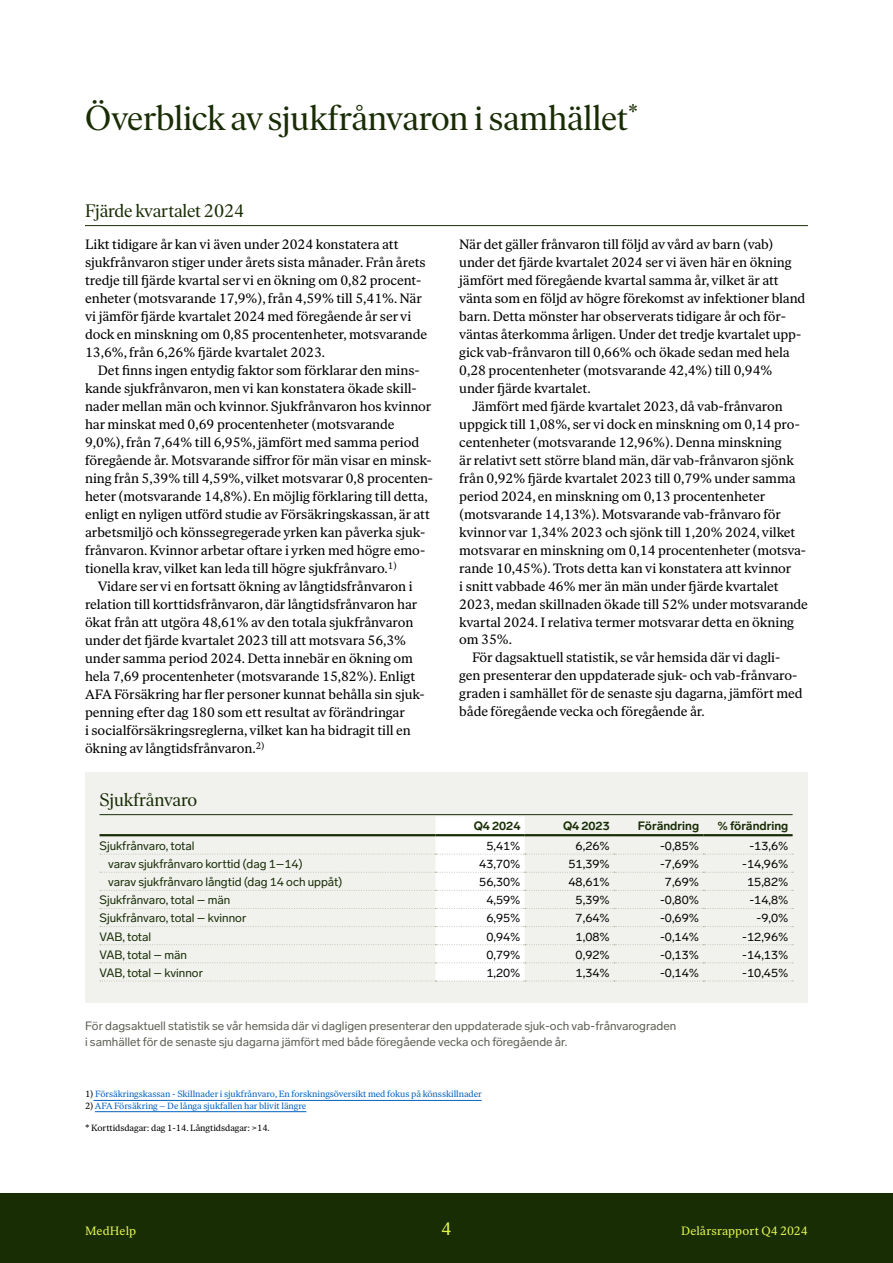
<style>
.page{position:relative;width:893px;height:1263px;background:#fff}
.page>*{position:absolute;margin:0;border:0;box-sizing:border-box;transform-origin:0 0}
.t1{font:34.5px "Ivar Headline";letter-spacing:-.005em;color:#192d05}
.t2{font:18px "Ivar Headline";letter-spacing:-.005em;color:#192d05}
.t3{font:18px "Ivar Text";color:#e1f550}
.t4{font:13.5px/18px "Ivar Text";letter-spacing:-.005em;color:#000}
.t5{font:12px "Lab Grotesque";color:#000}
.t6{font:12px "Lab Grotesque";color:#192d05}
.t7{font:12px/16.5px "Lab Grotesque";color:#5e5f56}
.t8{font:700 12px "Lab Grotesque";color:#192d05}
.t9{font:12px "Ivar Text";letter-spacing:.01em;color:#e1f550}
.t10{font:9px "Ivar Text";letter-spacing:-.005em;color:#0563c1}
.t11{font:9px "Ivar Text";color:#000}
.s1{color:#000}
</style>
<div class="page">
<hr style="left:85px;top:225px;width:723px;height:1px;background:#192d05">
<hr style="left:94px;top:1100px;width:388px;height:1px;background:#0563c1">
<hr style="left:95px;top:1111px;width:211px;height:1px;background:#0563c1">
<div style="left:85px;top:772px;width:723px;height:231px;background:#f1f2ee"></div>
<hr style="left:99px;top:814px;width:694px;height:1px;background:#192d05">
<svg style="left:100px;top:817px;width:693px;height:165px"></svg>
<hr style="left:99px;top:834px;width:336px;height:2px;background:#192d05">
<hr style="left:435px;top:834px;width:90px;height:2px;background:#192d05">
<hr style="left:525px;top:834px;width:89px;height:2px;background:#192d05">
<hr style="left:614px;top:834px;width:89px;height:2px;background:#192d05">
<hr style="left:703px;top:834px;width:90px;height:2px;background:#192d05">
<div style="left:0;top:1193px;width:893px;height:70px;background:#192d05"></div>
<h1 class="t1" style="left:85px;top:99px;width:555px">Överblick av sjukfrånvaron i samhället<sup>*</sup></h1>
<h2 class="t2" style="left:85px;top:200px;width:161px">Fjärde kvartalet 2024</h2>
<p class="t4" style="left:85px;top:235px;width:344px">Likt tidigare år kan vi även under 2024 konstatera att sjukfrånvaron stiger under årets sista månader. Från årets tredje till fjärde kvartal ser vi en ökning om 0,82 procent&shy;enheter (motsvarande 17,9%), från 4,59% till 5,41%. När vi jämför fjärde kvartalet 2024 med föregående år ser vi dock en minskning om 0,85 procentenheter, motsvarande 13,6%, från 6,26% fjärde kvartalet 2023.</p>
<p class="t4" style="left:98px;top:361px;width:323px">Det finns ingen entydig faktor som förklarar den mins-</p>
<p class="t4" style="left:85px;top:379px;width:333px">kande sjukfrånvaron, men vi kan konstatera ökade skill-</p>
<p class="t4" style="left:85px;top:397px;width:348px">nader mellan män och kvinnor. Sjukfrånvaron hos kvinnor</p>
<p class="t4" style="left:85px;top:415px;width:311px">har minskat med 0,69 procentenheter (motsvarande</p>
<p class="t4" style="left:85px;top:433px;width:336px">9,0%), från 7,64% till 6,95%, jämfört med samma period</p>
<p class="t4" style="left:85px;top:451px;width:348px">föregående år. Motsvarande siffror för män visar en minsk-</p>
<p class="t4" style="left:85px;top:469px;width:350px">ning från 5,39% till 4,59%, vilket motsvarar 0,8 procenten-</p>
<p class="t4" style="left:85px;top:487px;width:344px">heter (motsvarande 14,8%). En möjlig förklaring till detta,</p>
<p class="t4" style="left:85px;top:505px;width:346px">enligt en nyligen utförd studie av Försäkringskassan, är att</p>
<p class="t4" style="left:85px;top:523px;width:342px">arbetsmiljö och könssegregerade yrken kan påverka sjuk-</p>
<p class="t4" style="left:85px;top:541px;width:342px">frånvaron. Kvinnor arbetar oftare i yrken med högre emo-</p>
<p class="t4" style="left:85px;top:559px;width:313px">tionella krav, vilket kan leda till högre sjukfrånvaro.<sup>1)</sup></p>
<p class="t4" style="left:98px;top:577px;width:316px">Vidare ser vi en fortsatt ökning av långtidsfrånvaron i</p>
<p class="t4" style="left:85px;top:595px;width:334px">relation till korttidsfrånvaron, där långtidsfrånvaron har</p>
<p class="t4" style="left:85px;top:613px;width:330px">ökat från att utgöra 48,61% av den totala sjukfrånvaron</p>
<p class="t4" style="left:85px;top:631px;width:323px">under det fjärde kvartalet 2023 till att motsvara 56,3%</p>
<p class="t4" style="left:85px;top:649px;width:329px">under samma period 2024. Detta innebär en ökning om</p>
<p class="t4" style="left:85px;top:667px;width:332px">hela 7,69 procentenheter (motsvarande 15,82%). Enligt</p>
<p class="t4" style="left:85px;top:685px;width:341px">AFA Försäkring har fler personer kunnat behålla sin sjuk-</p>
<p class="t4" style="left:85px;top:703px;width:321px">penning efter dag 180 som ett resultat av förändringar</p>
<p class="t4" style="left:85px;top:721px;width:327px">i socialförsäkringsreglerna, vilket kan ha bidragit till en</p>
<p class="t4" style="left:85px;top:739px;width:181px">ökning av långtidsfrånvaron.<sup>2)</sup></p>
<h2 class="t2" style="left:99px;top:789px;width:99px">Sjukfrånvaro</h2>
<p class="t4" style="left:459px;top:235px;width:316px">När det gäller frånvaron till följd av vård av barn (vab)</p>
<p class="t4" style="left:459px;top:253px;width:334px">under det fjärde kvartalet 2024 ser vi även här en ökning</p>
<p class="t4" style="left:459px;top:271px;width:321px">jämfört med föregående kvartal samma år, vilket är att</p>
<p class="t4" style="left:459px;top:289px;width:348px">vänta som en följd av högre förekomst av infektioner bland</p>
<p class="t4" style="left:459px;top:307px;width:327px">barn. Detta mönster har observerats tidigare år och för-</p>
<p class="t4" style="left:459px;top:325px;width:344px">väntas återkomma årligen. Under det tredje kvartalet upp-</p>
<p class="t4" style="left:459px;top:343px;width:332px">gick vab-frånvaron till 0,66% och ökade sedan med hela</p>
<p class="t4" style="left:459px;top:361px;width:315px">0,28 procentenheter (motsvarande 42,4%) till 0,94%</p>
<p class="t4" style="left:459px;top:379px;width:133px">under fjärde kvartalet.</p>
<p class="t4" style="left:472px;top:397px;width:312px">Jämfört med fjärde kvartalet 2023, då vab-frånvaron</p>
<p class="t4" style="left:459px;top:415px;width:342px">uppgick till 1,08%, ser vi dock en minskning om 0,14 pro-</p>
<p class="t4" style="left:459px;top:433px;width:324px">centenheter (motsvarande 12,96%). Denna minskning</p>
<p class="t4" style="left:459px;top:451px;width:336px">är relativt sett större bland män, där vab-frånvaron sjönk</p>
<p class="t4" style="left:459px;top:469px;width:338px">från 0,92% fjärde kvartalet 2023 till 0,79% under samma</p>
<p class="t4" style="left:459px;top:487px;width:307px">period 2024, en minskning om 0,13 procentenheter</p>
<p class="t4" style="left:459px;top:505px;width:323px">(motsvarande 14,13%). Motsvarande vab-frånvaro för</p>
<p class="t4" style="left:459px;top:523px;width:338px">kvinnor var 1,34% 2023 och sjönk till 1,20% 2024, vilket</p>
<p class="t4" style="left:459px;top:541px;width:348px">motsvarar en minskning om 0,14 procentenheter (motsva-</p>
<p class="t4" style="left:459px;top:559px;width:334px">rande 10,45%). Trots detta kan vi konstatera att kvinnor</p>
<p class="t4" style="left:459px;top:577px;width:321px">i snitt vabbade 46% mer än män under fjärde kvartalet</p>
<p class="t4" style="left:459px;top:595px;width:350px">2023, medan skillnaden ökade till 52% under motsvarande</p>
<p class="t4" style="left:459px;top:613px;width:336px">kvartal 2024. I relativa termer motsvarar detta en ökning</p>
<p class="t4" style="left:459px;top:631px;width:54px">om 35%.</p>
<p class="t4" style="left:472px;top:649px;width:310px">För dagsaktuell statistik, se vår hemsida där vi dagli-</p>
<p class="t4" style="left:459px;top:667px;width:340px">gen presenterar den uppdaterade sjuk- och vab-frånvaro-</p>
<p class="t4" style="left:459px;top:685px;width:345px">graden i samhället för de senaste sju dagarna, jämfört med</p>
<p class="t4" style="left:459px;top:703px;width:247px">både föregående vecka och föregående år.</p>
<p class="t8" style="left:474px;top:818px;width:48px">Q4 2024</p>
<p class="t8" style="left:563px;top:818px;width:48px">Q4 2023</p>
<p class="t8" style="left:638px;top:818px;width:63px">Förändring</p>
<p class="t8" style="left:717px;top:818px;width:73px">% förändring</p>
<p class="t6" style="left:99px;top:838px;width:97px">Sjukfrånvaro, total</p>
<p class="t5" style="left:486px;top:838px;width:36px">5,41%</p>
<p class="t5" style="left:576px;top:838px;width:36px">6,26%</p>
<p class="t5" style="left:660px;top:838px;width:40px">-0,85%</p>
<p class="t5" style="left:749px;top:838px;width:40px">-13,6%</p>
<p class="t6" style="left:108px;top:857px;width:196px">varav sjukfrånvaro korttid (dag 1–14)</p>
<p class="t5" style="left:479px;top:857px;width:43px">43,70%</p>
<p class="t5" style="left:569px;top:857px;width:43px">51,39%</p>
<p class="t5" style="left:660px;top:857px;width:40px">-7,69%</p>
<p class="t5" style="left:742px;top:857px;width:48px">-14,96%</p>
<p class="t6" style="left:108px;top:875px;width:236px">varav sjukfrånvaro långtid (dag 14 och uppåt)</p>
<p class="t5" style="left:479px;top:875px;width:43px">56,30%</p>
<p class="t5" style="left:569px;top:875px;width:43px">48,61%</p>
<p class="t5" style="left:665px;top:875px;width:36px">7,69%</p>
<p class="t5" style="left:747px;top:875px;width:43px">15,82%</p>
<p class="t6" style="left:99px;top:893px;width:132px">Sjukfrånvaro, total – män</p>
<p class="t5" style="left:486px;top:893px;width:36px">4,59%</p>
<p class="t5" style="left:576px;top:893px;width:36px">5,39%</p>
<p class="t5" style="left:660px;top:893px;width:40px">-0,80%</p>
<p class="t5" style="left:749px;top:893px;width:40px">-14,8%</p>
<p class="t6" style="left:99px;top:911px;width:148px">Sjukfrånvaro, total – kvinnor</p>
<p class="t5" style="left:486px;top:911px;width:36px">6,95%</p>
<p class="t5" style="left:576px;top:911px;width:36px">7,64%</p>
<p class="t5" style="left:660px;top:911px;width:40px">-0,69%</p>
<p class="t5" style="left:756px;top:911px;width:33px">-9,0%</p>
<p class="t6" style="left:99px;top:929px;width:53px">VAB, total</p>
<p class="t5" style="left:486px;top:929px;width:36px">0,94%</p>
<p class="t5" style="left:576px;top:929px;width:36px">1,08%</p>
<p class="t5" style="left:660px;top:929px;width:40px">-0,14%</p>
<p class="t5" style="left:742px;top:929px;width:48px">-12,96%</p>
<p class="t6" style="left:99px;top:947px;width:89px">VAB, total – män</p>
<p class="t5" style="left:486px;top:947px;width:36px">0,79%</p>
<p class="t5" style="left:576px;top:947px;width:36px">0,92%</p>
<p class="t5" style="left:660px;top:947px;width:40px">-0,13%</p>
<p class="t5" style="left:742px;top:947px;width:48px">-14,13%</p>
<p class="t6" style="left:99px;top:965px;width:105px">VAB, total – kvinnor</p>
<p class="t5" style="left:486px;top:965px;width:36px">1,20%</p>
<p class="t5" style="left:576px;top:965px;width:36px">1,34%</p>
<p class="t5" style="left:660px;top:965px;width:40px">-0,14%</p>
<p class="t5" style="left:742px;top:965px;width:48px">-10,45%</p>
<p class="t7" style="left:85px;top:1017px;width:593px">För dagsaktuell statistik se vår hemsida där vi dagligen presenterar den uppdaterade sjuk-och vab-frånvarograden i samhället för de senaste sju dagarna jämfört med både föregående vecka och föregående år.</p>
<p class="t10" style="left:85px;top:1089px;width:398px"><span class="s1">1)</span> Försäkringskassan - Skillnader i sjukfrånvaro, En forskningsöversikt med fokus på könsskillnader</p>
<p class="t10" style="left:85px;top:1100px;width:223px"><span class="s1">2)</span> AFA Försäkring – De långa sjukfallen har blivit längre</p>
<p class="t11" style="left:85px;top:1123px;width:186px">* Korttidsdagar: dag 1-14. Långtidsdagar: &gt;14.</p>
<p class="t9" style="left:85px;top:1224px;width:53px">MedHelp</p>
<h2 class="t3" style="left:441px;top:1218px;width:12px">4</h2>
<p class="t9" style="left:681px;top:1224px;width:128px">Delårsrapport Q4 2024</p>
</div>
